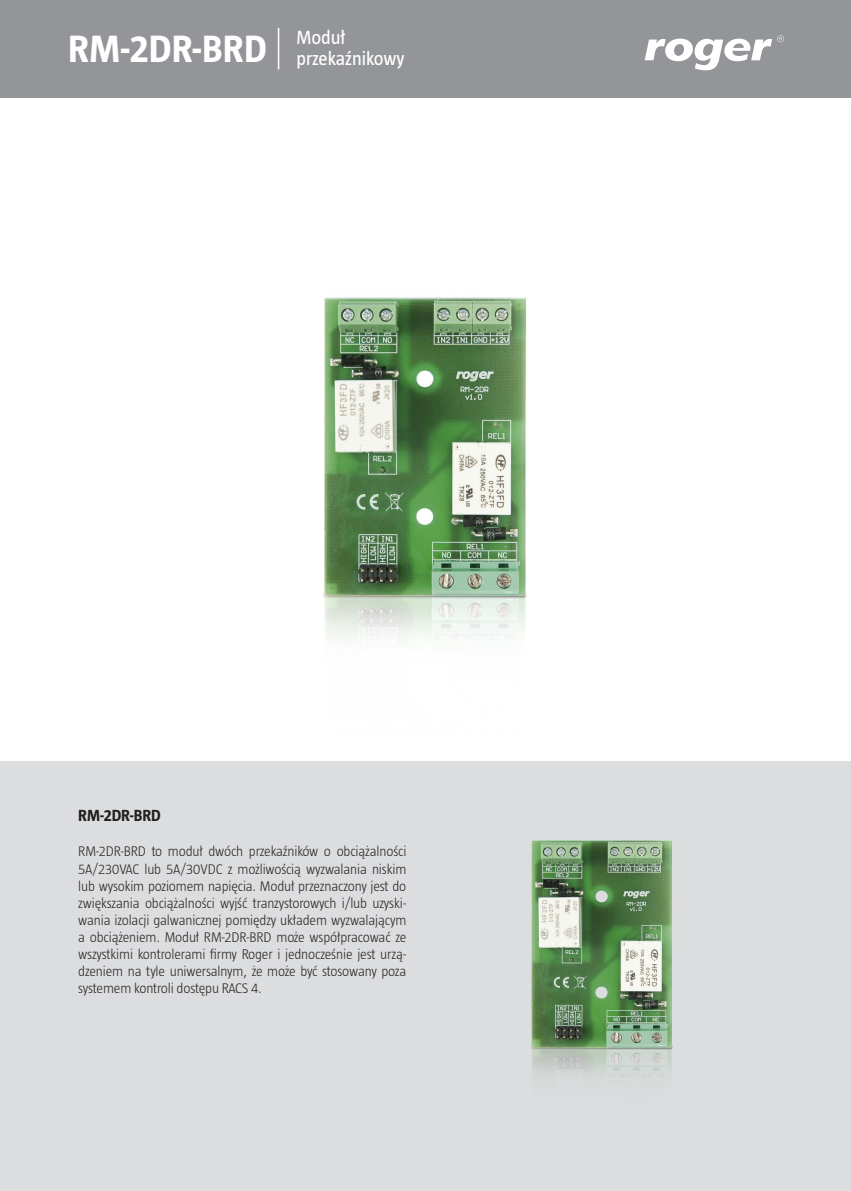
<style>
.page{position:relative;width:851px;height:1191px;background:#fff}
.page>*{position:absolute;margin:0;border:0;box-sizing:border-box;transform-origin:0 0}
.t1{font:700 39px "Taz";color:#fff}
.t2{font:19.5px/21px "Taz";color:#fff}
.t3{font:700 16.5px "Taz";letter-spacing:-.01em;color:#231f20}
.t4{font:300 14.25px/17.1px "Taz";letter-spacing:-.02em;color:#231f20;text-align:justify}
</style>
<div class="page">
<div style="left:0;top:761px;width:850px;height:430px;background:#dcdddf"></div>
<img style="left:530px;top:840px;width:143px;height:237px">
<img style="left:323px;top:297px;width:204px;height:346px">
<div style="left:0;top:0;width:850px;height:98px;background:#939598"></div>
<svg style="left:644px;top:35px;width:139px;height:35px"></svg>
<hr style="left:278px;top:28px;width:1px;height:41px;background:#fff">
<h1 class="t1" style="left:68px;top:27px;width:200px">RM-2DR-BRD</h1>
<h2 class="t2" style="left:296px;top:26px;width:110px">Moduł przekaźnikowy</h2>
<p class="t3" style="left:78px;top:806px;width:84px">RM-2DR-BRD</p>
<p class="t4" style="left:78px;top:843px;width:329px">RM-2DR-BRD to moduł dwóch przekaźników o obciążalności 5A/230VAC lub 5A/30VDC z możliwością wyzwalania niskim lub wysokim poziomem napięcia. Moduł przeznaczony jest do zwiększania obciążalności wyjść tranzystorowych i/lub uzyski&shy;wania izolacji galwanicznej pomiędzy układem wyzwalającym a obciążeniem. Moduł RM-2DR-BRD może współpracować ze wszystkimi kontrolerami firmy Roger i jednocześnie jest urzą&shy;dzeniem na tyle uniwersalnym, że może być stosowany poza systemem kontroli dostępu RACS 4.</p>
</div>
